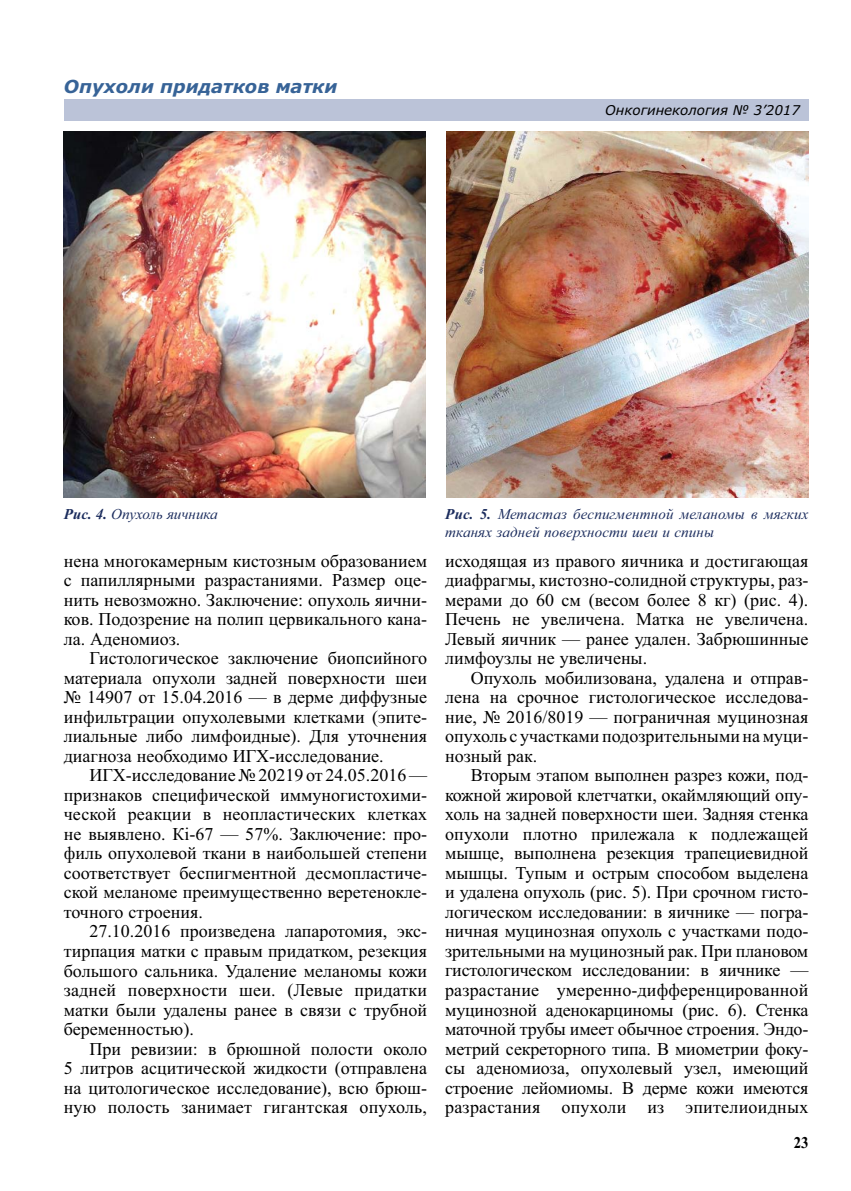
<style>
.page{position:relative;width:851px;height:1191px;background:#fff}
.page>*{position:absolute;margin:0;border:0;box-sizing:border-box;transform-origin:0 0}
.t1{font:18px/19.5px "Times New Roman";color:#000;text-align:justify}
.t2{font:italic 700 18px "Verdana";color:#376397}
.t3{font:700 16.5px "Times New Roman";color:#000;scale:.9 1}
.t4{font:italic 15px/17.2px "Times New Roman";letter-spacing:.01em;color:#1b2c5d}
.t5{font:italic 13.5px "Verdana";color:#000}
.s1{font-weight:700}
</style>
<div class="page">
<div style="left:64px;top:99px;width:744px;height:21px;background:#bbc3d8"></div>
<img style="left:64px;top:132px;width:362px;height:365px">
<img style="left:446px;top:132px;width:362px;height:365px">
<p class="t2" style="left:64px;top:80px;width:275px">Опухоли придатков матки</p>
<p class="t5" style="left:605px;top:105px;width:196px">Онкогинекология № 3’2017</p>
<p class="t4" style="left:64px;top:507px;width:155px"><span class="s1">Рис. 4.</span> Опухоль яичника</p>
<p class="t4" style="left:445px;top:507px;width:364px"><span class="s1">Рис. 5.</span> Метастаз беспигментной меланомы в мягких тканях задней поверхности шеи и спины</p>
<p class="t1" style="left:64px;top:553px;width:365px">нена многокамерным кистозным образованием с папиллярными разрастаниями. Размер оце&shy;нить невозможно. Заключение: опухоль яични&shy;ков. Подозрение на полип цервикального кана&shy;ла. Аденомиоз.</p>
<p class="t1" style="left:64px;top:650px;width:365px;text-indent:26px">Гистологическое заключение биопсийного материала опухоли задней поверхности шеи № 14907 от 15.04.2016 — в дерме диффузные инфильтрации опухолевыми клетками (эпите&shy;лиальные либо лимфоидные). Для уточнения диагноза необходимо ИГХ-исследование.</p>
<p class="t1" style="left:64px;top:767px;width:365px;text-indent:26px">ИГХ-исследование № 20219 от 24.05.2016 — признаков специфической иммуногистохими&shy;ческой реакции в неопластических клетках не выявлено. Кi-67 — 57%. Заключение: про&shy;филь опухолевой ткани в наибольшей степени соответствует беспигментной десмопластиче&shy;ской меланоме преимущественно веретенокле&shy;точного строения.</p>
<p class="t1" style="left:64px;top:923px;width:365px;text-indent:26px">27.10.2016 произведена лапаротомия, экс&shy;тирпация матки с правым придатком, резекция большого сальника. Удаление меланомы кожи задней поверхности шеи. (Левые придатки матки были удалены ранее в связи с трубной беременностью).</p>
<p class="t1" style="left:64px;top:1040px;width:365px;text-indent:26px">При ревизии: в брюшной полости около 5 литров асцитической жидкости (отправлена на цитологическое исследование), всю брюш&shy;ную полость занимает гигантская опухоль,</p>
<p class="t1" style="left:445px;top:553px;width:365px">исходящая из правого яичника и достигающая диафрагмы, кистозно-солидной структуры, раз&shy;мерами до 60 см (весом более 8 кг) (рис. 4).<br>Печень не увеличена. Матка не увеличена.<br>Левый яичник — ранее удален. Забрюшинные лимфоузлы не увеличены.</p>
<p class="t1" style="left:445px;top:670px;width:365px;text-indent:26px">Опухоль мобилизована, удалена и отправ&shy;лена на срочное гистологическое исследова&shy;ние, № 2016/8019 — пограничная муцинозная опухоль с участками подозрительными на муци&shy;нозный рак.</p>
<p class="t1" style="left:445px;top:767px;width:365px;text-indent:26px">Вторым этапом выполнен разрез кожи, под&shy;кожной жировой клетчатки, окаймляющий опу&shy;холь на задней поверхности шеи. Задняя стенка опухоли плотно прилежала к подлежащей мышце, выполнена резекция трапециевидной мышцы. Тупым и острым способом выделена и удалена опухоль (рис. 5). При срочном гисто&shy;логическом исследовании: в яичнике — погра&shy;ничная муцинозная опухоль с участками подо&shy;зрительными на муцинозный рак. При плановом гистологическом исследовании: в яичнике — разрастание умеренно-диф фе рен ци ро ван ной муцинозной аденокарциномы (рис. 6). Стенка маточной трубы имеет обычное строения. Эндо&shy;метрий секреторного типа. В миометрии фоку&shy;сы аденомиоза, опухолевый узел, имеющий строение лейомиомы. В дерме кожи имеются разрастания опухоли из эпителиоидных</p>
<p class="t3" style="left:793px;top:1137px;width:18px">23</p>
</div>
